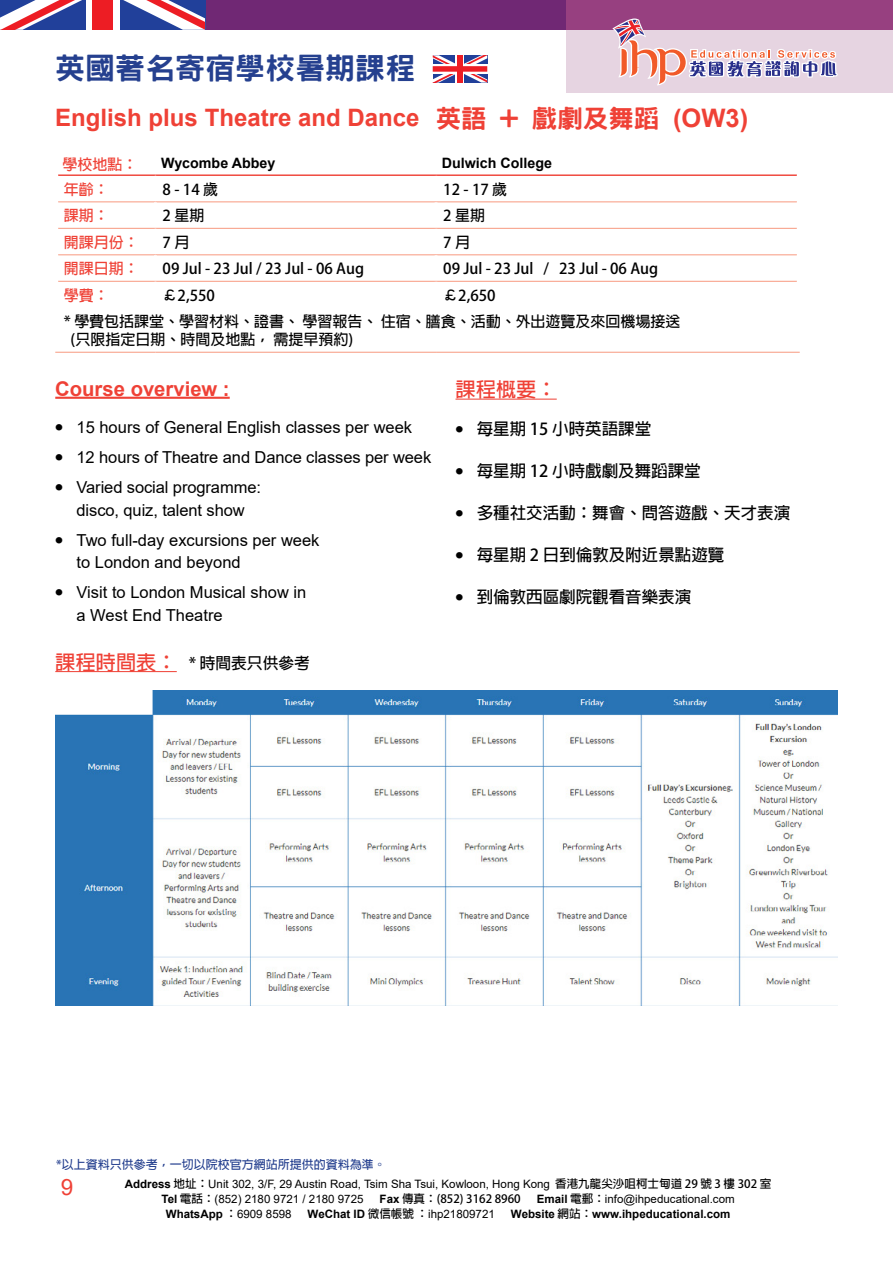
<style>
.page{position:relative;width:893px;height:1263px;background:#fff}
.page>*{position:absolute;margin:0;border:0;box-sizing:border-box;transform-origin:0 0}
.t1{font:800 30px "Han Wang Hei";color:#25408f}
.t2{font:700 24px "Arial";color:#ef4136}
.t3{font:22.5px "Arial";color:#ef4136}
.t4{font:700 20.25px "Arial";color:#ef4136}
.t5{font:700 20.25px "Adobe Fan Heiti Std";color:#ef4136}
.t6{font:16.5px/22.5px "Arial";color:#000}
.t7{font:700 16.5px "Adobe Fan Heiti Std";color:#000}
.t8{font:700 15.75px "Adobe Fan Heiti Std";color:#000}
.t9{font:700 15px/26.5px "Adobe Fan Heiti Std";color:#000}
.t10{font:700 15px "Adobe Fan Heiti Std";color:#ef4136}
.t11{font:700 14.25px "Arial";color:#000}
.t12{font:700 12px "Adobe Fan Heiti Std";color:#25408f}
.t13{font:11.55px/15px "Arial";color:#000}
.t14{font:700 11.55px "Arial";color:#000}
.t15{font:700 11.55px "Adobe Fan Heiti Std";color:#000}
.s1{font-family:"Han Wang Hei";font-weight:800;font-size:25.5px}
.s2{font-size:25.5px}
.s3{font-weight:700;font-size:22.5px}
.s4{font-size:20.25px;color:#ef4136}
.s5{font-family:"Arial";font-size:22.5px}
.s6{font-weight:700}
.s7{font-family:"Adobe Fan Heiti Std";font-weight:700}
.s8{font-family:"Arial"}
.s9{font-family:"Adobe Fan Heiti Std"}
.s10{font-weight:400}
</style>
<div class="page">
<div style="left:0;top:0;width:566px;height:30px;background:#702874"></div>
<div style="left:566px;top:0;width:327px;height:92px;background:#e6d4e1"></div>
<div style="left:566px;top:0;width:327px;height:30px;background:#974080"></div>
<svg style="left:0;top:0;width:205px;height:30px;background:#9080ac"></svg>
<div style="left:92px;top:0;width:21px;height:30px;background:#ed1d24"></div>
<hr style="left:58px;top:174px;width:97px;height:2px;background:#ef4136">
<hr style="left:155px;top:174px;width:281px;height:2px;background:#ef4136">
<hr style="left:436px;top:174px;width:361px;height:2px;background:#ef4136">
<hr style="left:58px;top:201px;width:97px;height:1px;background:#f8a088">
<hr style="left:155px;top:201px;width:281px;height:1px;background:#f8a088">
<hr style="left:436px;top:201px;width:361px;height:1px;background:#f8a088">
<hr style="left:58px;top:228px;width:97px;height:1px;background:#f8a088">
<hr style="left:155px;top:228px;width:281px;height:1px;background:#f8a088">
<hr style="left:436px;top:228px;width:361px;height:1px;background:#f8a088">
<hr style="left:58px;top:254px;width:97px;height:1px;background:#f8a088">
<hr style="left:155px;top:254px;width:281px;height:1px;background:#f8a088">
<hr style="left:436px;top:254px;width:361px;height:1px;background:#f8a088">
<hr style="left:58px;top:281px;width:97px;height:1px;background:#f8a088">
<hr style="left:155px;top:281px;width:281px;height:1px;background:#f8a088">
<hr style="left:436px;top:281px;width:361px;height:1px;background:#f8a088">
<hr style="left:55px;top:352px;width:100px;height:1px;background:#f8a088">
<hr style="left:155px;top:352px;width:281px;height:1px;background:#f8a088">
<hr style="left:436px;top:352px;width:364px;height:1px;background:#f8a088">
<hr style="left:55px;top:397px;width:175px;height:2px;background:#ef4136">
<hr style="left:455px;top:399px;width:102px;height:1px;background:#ef4136">
<img style="left:55px;top:690px;width:783px;height:315px">
<hr style="left:55px;top:671px;width:122px;height:1px;background:#ef4136">
<svg style="left:433px;top:55px;width:54px;height:28px"></svg>
<div style="left:433px;top:64px;width:54px;height:10px;background:#fff"></div>
<div style="left:433px;top:66px;width:54px;height:6px;background:#ed1d24"></div>
<div style="left:457px;top:55px;width:6px;height:28px;background:#ed1d24"></div>
<svg style="left:610px;top:18px;width:228px;height:264px"></svg>
<h1 class="t1" style="left:55px;top:53px;width:362px">英國著名寄宿學校暑期課程</h1>
<h2 class="t2" style="left:55px;top:101px;width:694px">English plus Theatre and Dance <span class="s1">英語 + 戲劇及舞蹈</span> <span class="s2">(OW3)</span></h2>
<p class="t10" style="left:62px;top:155px;width:76px">學校地點：</p>
<p class="t11" style="left:161px;top:153px;width:116px">Wycombe Abbey</p>
<p class="t11" style="left:442px;top:153px;width:112px">Dulwich College</p>
<p class="t10" style="left:64px;top:180px;width:46px">年齡：</p>
<p class="t9" style="left:163px;top:176px;width:57px">8 - 14 歲</p>
<p class="t9" style="left:443px;top:176px;width:65px">12 - 17 歲</p>
<p class="t10" style="left:64px;top:207px;width:46px">課期：</p>
<p class="t9" style="left:163px;top:203px;width:43px">2 星期</p>
<p class="t9" style="left:443px;top:203px;width:43px">2 星期</p>
<p class="t10" style="left:64px;top:233px;width:76px">開課月份：</p>
<p class="t9" style="left:163px;top:229px;width:28px">7 月</p>
<p class="t9" style="left:443px;top:229px;width:28px">7 月</p>
<p class="t10" style="left:64px;top:260px;width:76px">開課日期：</p>
<p class="t9" style="left:163px;top:256px;width:203px">09 Jul - 23 Jul / 23 Jul - 06 Aug</p>
<p class="t9" style="left:443px;top:256px;width:216px">09 Jul - 23 Jul / 23 Jul - 06 Aug</p>
<p class="t10" style="left:64px;top:286px;width:46px">學費：</p>
<p class="t9" style="left:163px;top:282px;width:54px">£2,550</p>
<p class="t9" style="left:64px;top:282px;width:618px;text-indent:379px">£2,650<br>* 學費包括課堂、學習材料、證書、 學習報告、 住宿、膳食、活動、外出遊覽及來回機場接送</p>
<p class="t9" style="left:71px;top:327px;width:284px">(只限指定日期、時間及地點， 需提早預約)</p>
<p class="t4" style="left:55px;top:374px;width:176px">Course overview :</p>
<p class="t6" style="left:55px;top:416px;width:358px"><span class="s3">•</span> 15 hours of General English classes per week</p>
<p class="t6" style="left:55px;top:446px;width:378px"><span class="s3">•</span> 12 hours of Theatre and Dance classes per week</p>
<p class="t6" style="left:55px;top:476px;width:207px;text-align:center"><span class="s3">•</span> Varied social programme: disco, quiz, talent show</p>
<p class="t6" style="left:77px;top:528px;width:244px;text-indent:-21px"><span class="s3">•</span> Two full-day excursions per week to London and beyond</p>
<p class="t6" style="left:77px;top:581px;width:231px;text-indent:-21px"><span class="s3">•</span> Visit to London Musical show in a West End Theatre</p>
<p class="t8" style="left:55px;top:654px;width:256px"><span class="s4">課程時間表：</span> * 時間表只供參考</p>
<p class="t5" style="left:455px;top:377px;width:103px">課程概要：</p>
<p class="t7" style="left:455px;top:419px;width:197px"><span class="s5">•</span> 每星期 15 小時英語課堂</p>
<p class="t7" style="left:455px;top:461px;width:247px"><span class="s5">•</span> 每星期 12 小時戲劇及舞蹈課堂</p>
<p class="t7" style="left:455px;top:503px;width:336px"><span class="s5">•</span> 多種社交活動：舞會、問答遊戲、天才表演</p>
<p class="t7" style="left:455px;top:545px;width:270px"><span class="s5">•</span> 每星期 2 日到倫敦及附近景點遊覽</p>
<p class="t7" style="left:455px;top:587px;width:237px"><span class="s5">•</span> 到倫敦西區劇院觀看音樂表演</p>
<p class="t12" style="left:56px;top:1157px;width:331px">*以上資料只供參考，一切以院校官方網站所提供的資料為準。</p>
<h3 class="t3" style="left:61px;top:1172px;width:14px">9</h3>
<p class="t13" style="left:161px;top:1176px;width:611px;text-indent:-37px"><span class="s6">Address</span> <span class="s7">地址：</span>Unit 302, 3/F, 29 Austin Road, Tsim Sha Tsui, Kowloon, Hong Kong <span class="s7">香港九龍尖沙咀柯士甸道 29 號 3 樓 302 室<br></span><span class="s6">Tel</span> <span class="s7">電話：</span>(852) 2180 9721 / 2180 9725</p>
<p class="t15" style="left:380px;top:1192px;width:143px"><span class="s8">Fax</span> 傳真：(852) 3162 8960</p>
<p class="t13" style="left:537px;top:1191px;width:199px"><span class="s6">Email</span> <span class="s7">電郵：</span>info@ihpeducational.com</p>
<p class="t14" style="left:166px;top:1206px;width:127px">WhatsApp <span class="s9">：</span><span class="s10">6909 8598</span></p>
<p class="t13" style="left:308px;top:1206px;width:189px"><span class="s6">WeChat ID</span> <span class="s7">微信帳號 ：</span>ihp21809721</p>
<p class="t14" style="left:511px;top:1206px;width:221px">Website <span class="s9">網站：</span>www.ihpeducational.com</p>
</div>
